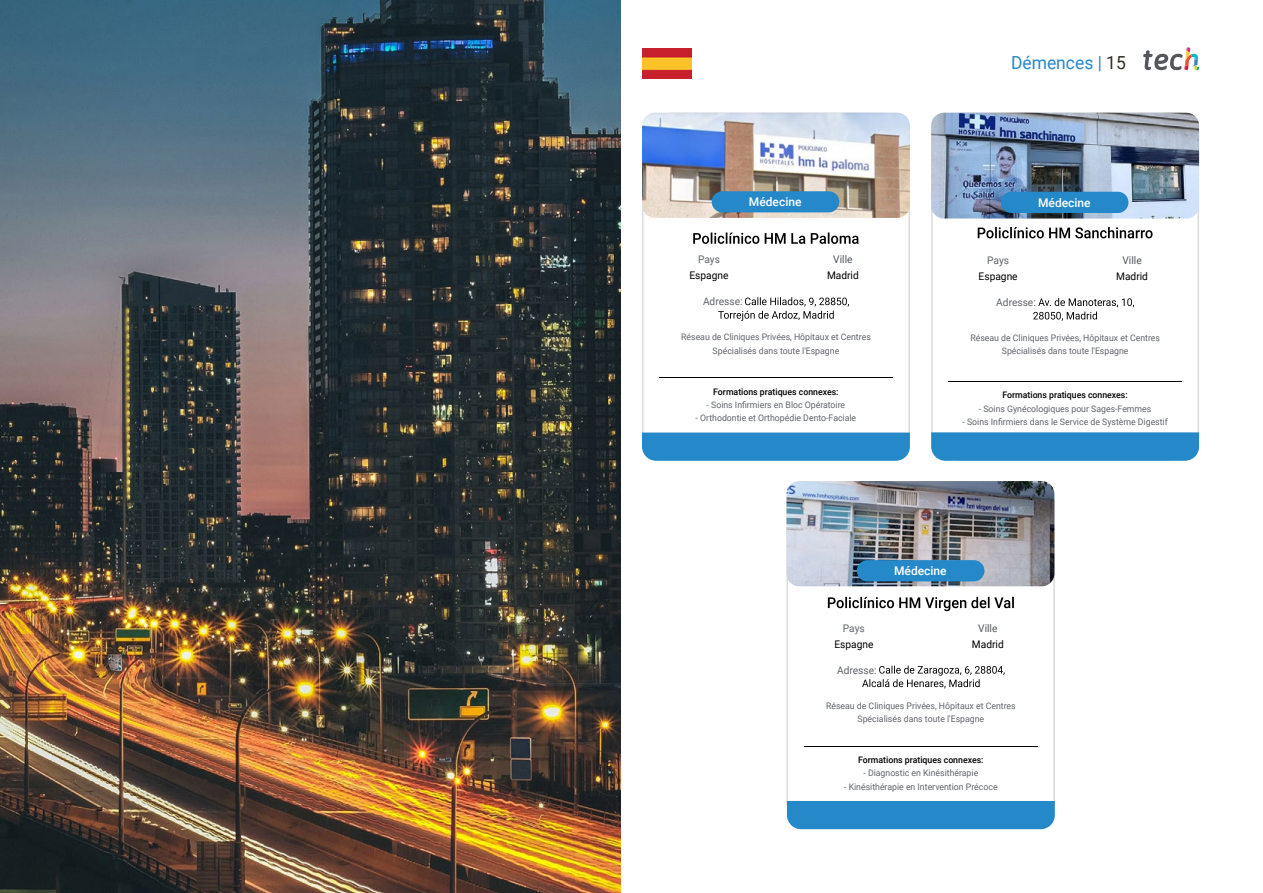
<style>
.page{position:relative;width:1263px;height:893px;background:#fff}
.page>*{position:absolute;margin:0;border:0;box-sizing:border-box;transform-origin:0 0}
.t1{font:18px "Roboto";color:#2488c9}
.t2{font:500 12px "Roboto";color:#fff}
.t3{font:10.5px "Roboto";color:#000}
.t4{font:10.5px "Roboto";color:#61646a}
.t5{font:10.5px "Roboto";color:#52555b}
.t6{font:9px/13.5px "Roboto";color:#61646a;text-align:center}
.t7{font:500 9px "Roboto";color:#000}
.s1{color:#312e20}
</style>
<div class="page">
<img style="left:0;top:0;width:621px;height:893px">
<svg style="left:1143px;top:47px;width:56px;height:24px"></svg>
<svg style="left:642px;top:112px;width:268px;height:321px"></svg>
<img style="left:642px;top:113px;width:268px;height:105px">
<div style="left:712px;top:191px;width:127px;height:21px;background:#2488c9;border-radius:11px"></div>
<div style="left:642px;top:433px;width:268px;height:28px;background:#2488c9"></div>
<hr style="left:659px;top:377px;width:234px;height:1px;background:#000">
<svg style="left:693px;top:232px;width:166px;height:12px"></svg>
<svg style="left:718px;top:297px;width:131px;height:24px"></svg>
<svg style="left:931px;top:112px;width:269px;height:336px"></svg>
<img style="left:931px;top:113px;width:268px;height:106px">
<div style="left:1001px;top:192px;width:127px;height:21px;background:#2488c9;border-radius:11px"></div>
<svg style="left:931px;top:432px;width:268px;height:29px;background:#2a8bca"></svg>
<hr style="left:948px;top:381px;width:234px;height:1px;background:#000">
<svg style="left:978px;top:227px;width:174px;height:11px"></svg>
<svg style="left:1033px;top:298px;width:101px;height:23px"></svg>
<svg style="left:786px;top:491px;width:269px;height:325px"></svg>
<img style="left:786px;top:481px;width:268px;height:105px">
<div style="left:787px;top:801px;width:268px;height:28px;background:#2488c9"></div>
<hr style="left:804px;top:746px;width:234px;height:1px;background:#000">
<svg style="left:828px;top:597px;width:186px;height:14px"></svg>
<svg style="left:862px;top:666px;width:143px;height:22px"></svg>
<div style="left:857px;top:560px;width:127px;height:21px;background:#2488c9;border-radius:11px"></div>
<img style="left:642px;top:49px;width:49px;height:30px">
<h1 class="t1" style="left:1011px;top:50px;width:116px">Démences | <span class="s1">15</span></h1>
<h2 class="t2" style="left:749px;top:194px;width:54px">Médecine</h2>
<h2 class="t2" style="left:1038px;top:194px;width:54px">Médecine</h2>
<p class="t4" style="left:698px;top:252px;width:23px">Pays</p>
<p class="t3" style="left:689px;top:268px;width:41px">Espagne</p>
<p class="t5" style="left:833px;top:252px;width:21px">Ville</p>
<p class="t3" style="left:827px;top:268px;width:33px">Madrid</p>
<p class="t4" style="left:987px;top:253px;width:23px">Pays</p>
<p class="t3" style="left:979px;top:269px;width:41px">Espagne</p>
<p class="t5" style="left:1122px;top:253px;width:21px">Ville</p>
<p class="t3" style="left:1116px;top:269px;width:33px">Madrid</p>
<p class="t4" style="left:703px;top:294px;width:41px">Adresse:</p>
<p class="t6" style="left:681px;top:330px;width:191px">Réseau de Cliniques Privées, Hôpitaux et Centres<br>Spécialisés dans toute l'Espagne</p>
<p class="t7" style="left:713px;top:385px;width:127px">Formations pratiques connexes:</p>
<p class="t6" style="left:707px;top:398px;width:140px">- Soins Infirmiers en Bloc Opératoire</p>
<p class="t6" style="left:696px;top:411px;width:162px">- Orthodontie et Orthopédie Dento-Faciale</p>
<p class="t4" style="left:996px;top:295px;width:41px">Adresse:</p>
<p class="t6" style="left:970px;top:330px;width:191px">Réseau de Cliniques Privées, Hôpitaux et Centres<br>Spécialisés dans toute l'Espagne</p>
<p class="t7" style="left:1002px;top:389px;width:127px">Formations pratiques connexes:</p>
<p class="t6" style="left:979px;top:401px;width:174px">- Soins Gynécologiques pour Sages-Femmes</p>
<p class="t6" style="left:962px;top:415px;width:207px">- Soins Infirmiers dans le Service de Système Digestif</p>
<p class="t4" style="left:843px;top:620px;width:23px">Pays</p>
<p class="t3" style="left:834px;top:637px;width:41px">Espagne</p>
<h2 class="t2" style="left:893px;top:562px;width:50px">Génériqu</h2>
<h2 class="t2" style="left:894px;top:563px;width:54px">Médecine</h2>
<p class="t5" style="left:978px;top:620px;width:21px">Ville</p>
<p class="t3" style="left:972px;top:637px;width:33px">Madrid</p>
<p class="t4" style="left:837px;top:662px;width:41px">Adresse:</p>
<p class="t6" style="left:826px;top:699px;width:191px">Réseau de Cliniques Privées, Hôpitaux et Centres<br>Spécialisés dans toute l'Espagne</p>
<p class="t7" style="left:858px;top:753px;width:127px">Formations pratiques connexes:</p>
<p class="t6" style="left:863px;top:766px;width:116px">- Diagnostic en Kinésithérapie</p>
<p class="t6" style="left:844px;top:779px;width:155px">- Kinésithérapie en Intervention Précoce</p>
</div>
